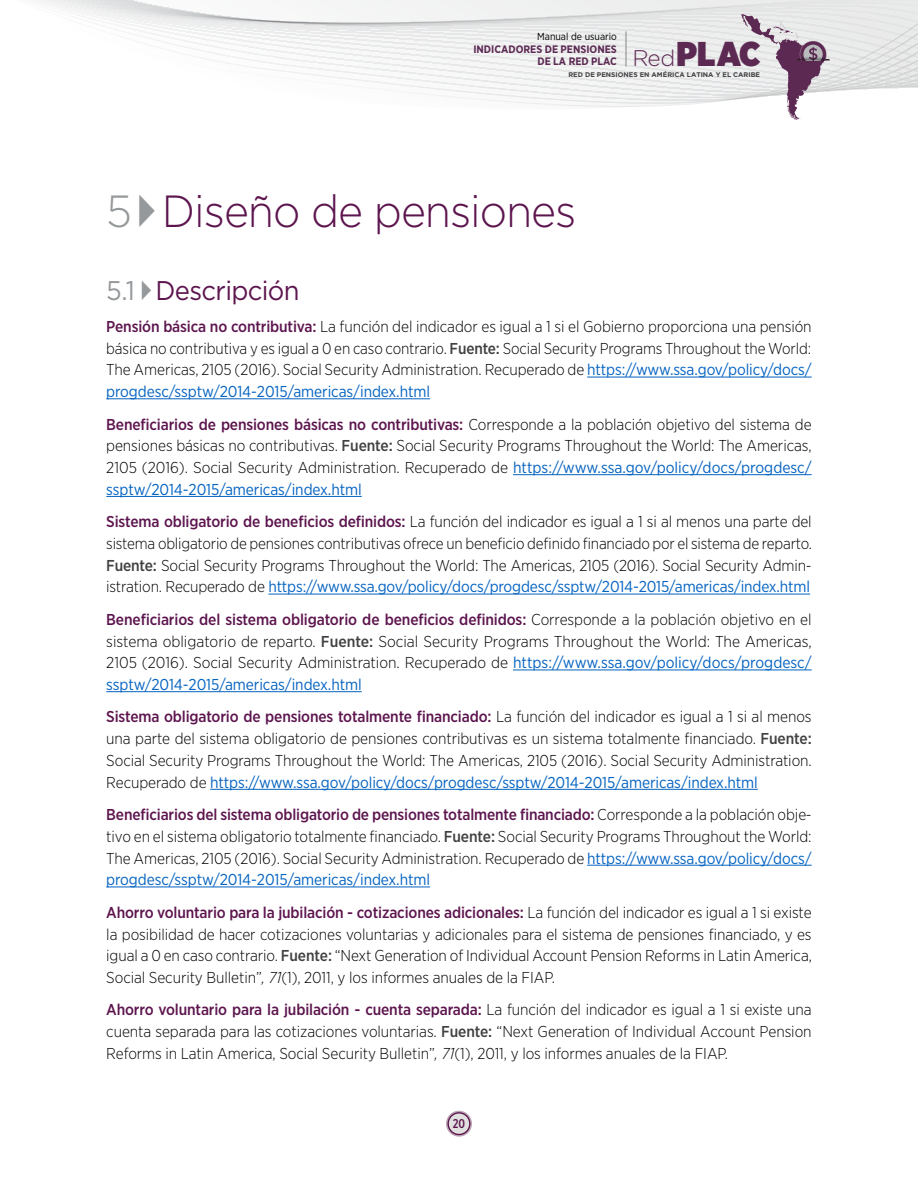
<style>
.page{position:relative;width:918px;height:1188px;background:#fff}
.page>*{position:absolute;margin:0;border:0;box-sizing:border-box;transform-origin:0 0}
.t1{font:300 45px "Gotham";letter-spacing:-.025em;color:#5d154e;scale:.95 1}
.t2{font:900 34.35px "Gotham Narrow";color:#5c2953}
.t3{font:27px "Gotham";letter-spacing:-.025em;color:#5d154e;scale:.95 1}
.t4{font:300 15.75px/21.8px "Gotham Narrow";letter-spacing:-.005em;color:#000;text-align:justify}
.t5{font:500 12.75px "Gotham X Narrow";color:#5d154e}
.t6{font:700 10.8px/12.5px "Gotham Narrow";color:#5c2953;text-align:right}
.t7{font:10.2px "Gotham Narrow";color:#000}
.t8{font:700 6.75px "Gotham";color:#414042}
.s1{font-family:"Gotham Rounded";font-weight:300;font-size:22.65px}
.s2{color:#96999b}
.s3{font-weight:500;color:#5d154e}
.s4{font-weight:500;color:#414042}
.s5{font-weight:400;color:#0563c1}
.s6{font-style:italic}
</style>
<div class="page">
<svg style="left:36px;top:0;width:882px;height:107px"></svg>
<svg style="left:741px;top:14px;width:89px;height:106px"></svg>
<hr style="left:626px;top:31px;width:1px;height:36px;background:#838588">
<svg style="left:446px;top:1111px;width:26px;height:26px"></svg>
<div style="left:448px;top:1113px;width:22px;height:21px;background:#e0e0e1;border-radius:50%"></div>
<div style="left:448px;top:1112px;width:22px;height:23px;border:1px solid #5d154e;border-radius:50%"></div>
<hr style="left:587px;top:377px;width:225px;height:1px;background:#0563c1">
<hr style="left:106px;top:398px;width:324px;height:1px;background:#0563c1">
<hr style="left:513px;top:474px;width:299px;height:1px;background:#0563c1">
<hr style="left:106px;top:496px;width:256px;height:1px;background:#0563c1">
<hr style="left:268px;top:594px;width:542px;height:1px;background:#0563c1">
<hr style="left:513px;top:670px;width:299px;height:1px;background:#0563c1">
<hr style="left:106px;top:691px;width:256px;height:1px;background:#0563c1">
<hr style="left:210px;top:789px;width:548px;height:1px;background:#0563c1">
<hr style="left:587px;top:865px;width:225px;height:1px;background:#0563c1">
<hr style="left:106px;top:887px;width:324px;height:1px;background:#0563c1">
<p class="t7" style="left:537px;top:30px;width:81px">Manual de usuario</p>
<p class="t6" style="left:473px;top:42px;width:145px">INDICADORES DE PENSIONES<br>DE LA RED PLAC</p>
<h2 class="t2" style="left:633px;top:30px;width:129px"><span class="s1">Red</span>PLAC</h2>
<p class="t8" style="left:568px;top:70px;width:193px">RED DE PENSIONES EN AMÉRICA LATINA Y EL CARIBE</p>
<h1 class="t1" style="left:106px;top:183px;width:496px"><span class="s2">5</span> Diseño de pensiones</h1>
<h3 class="t3" style="left:106px;top:273px;width:205px"><span class="s2">5.1</span> Descripción</h3>
<p class="t4" style="left:106px;top:315px;width:707px"><span class="s3">Pensión básica no contributiva:</span> La función del indicador es igual a 1 si el Gobierno proporciona una pensión básica no contributiva y es igual a 0 en caso contrario. <span class="s4">Fuente:</span> Social Security Programs Throughout the World:<br>The Americas, 2105 (2016). Social Security Administration. Recuperado de <span class="s5">https://www.ssa.gov/policy/docs/ progdesc/ssptw/2014-2015/americas/index.html</span></p>
<p class="t4" style="left:106px;top:413px;width:707px"><span class="s3">Beneficiarios de pensiones básicas no contributivas:</span> Corresponde a la población objetivo del sistema de pensiones básicas no contributivas. <span class="s4">Fuente:</span> Social Security Programs Throughout the World: The Americas, 2105 (2016). Social Security Administration. Recuperado de <span class="s5">https://www.ssa.gov/policy/docs/progdesc/ ssptw/2014-2015/americas/index.html</span></p>
<p class="t4" style="left:106px;top:510px;width:707px"><span class="s3">Sistema obligatorio de beneficios definidos:</span> La función del indicador es igual a 1 si al menos una parte del sistema obligatorio de pensiones contributivas ofrece un beneficio definido financiado por el sistema de reparto.<br><span class="s4">Fuente:</span> Social Security Programs Throughout the World: The Americas, 2105 (2016). Social Security Admin&shy;istration. Recuperado de <span class="s5">https://www.ssa.gov/policy/docs/progdesc/ssptw/2014-2015/americas/index.html</span></p>
<p class="t4" style="left:106px;top:608px;width:707px"><span class="s3">Beneficiarios del sistema obligatorio de beneficios definidos:</span> Corresponde a la población objetivo en el sistema obligatorio de reparto. <span class="s4">Fuente:</span> Social Security Programs Throughout the World: The Americas, 2105 (2016). Social Security Administration. Recuperado de <span class="s5">https://www.ssa.gov/policy/docs/progdesc/ ssptw/2014-2015/americas/index.html</span></p>
<p class="t4" style="left:106px;top:706px;width:707px"><span class="s3">Sistema obligatorio de pensiones totalmente financiado:</span> La función del indicador es igual a 1 si al menos una parte del sistema obligatorio de pensiones contributivas es un sistema totalmente financiado. <span class="s4">Fuente:<br></span>Social Security Programs Throughout the World: The Americas, 2105 (2016). Social Security Administration.<br>Recuperado de <span class="s5">https://www.ssa.gov/policy/docs/progdesc/ssptw/2014-2015/americas/index.html</span></p>
<p class="t4" style="left:106px;top:803px;width:707px"><span class="s3">Beneficiarios del sistema obligatorio de pensiones totalmente financiado:</span> Corresponde a la población obje&shy;tivo en el sistema obligatorio totalmente financiado. <span class="s4">Fuente:</span> Social Security Programs Throughout the World:<br>The Americas, 2105 (2016). Social Security Administration. Recuperado de <span class="s5">https://www.ssa.gov/policy/docs/ progdesc/ssptw/2014-2015/americas/index.html</span></p>
<p class="t4" style="left:106px;top:901px;width:707px"><span class="s3">Ahorro voluntario para la jubilación - cotizaciones adicionales:</span> La función del indicador es igual a 1 si existe la posibilidad de hacer cotizaciones voluntarias y adicionales para el sistema de pensiones financiado, y es igual a 0 en caso contrario. <span class="s4">Fuente:</span> “Next Generation of Individual Account Pension Reforms in Latin America, Social Security Bulletin”<span class="s6">, 71</span>(1), 2011, y los informes anuales de la FIAP.</p>
<p class="t4" style="left:106px;top:999px;width:707px"><span class="s3">Ahorro voluntario para la jubilación - cuenta separada:</span> La función del indicador es igual a 1 si existe una cuenta separada para las cotizaciones voluntarias. <span class="s4">Fuente:</span> “Next Generation of Individual Account Pension Reforms in Latin America, Social Security Bulletin”<span class="s6">, 71</span>(1), 2011, y los informes anuales de la FIAP.</p>
<p class="t5" style="left:453px;top:1116px;width:14px">20</p>
</div>
